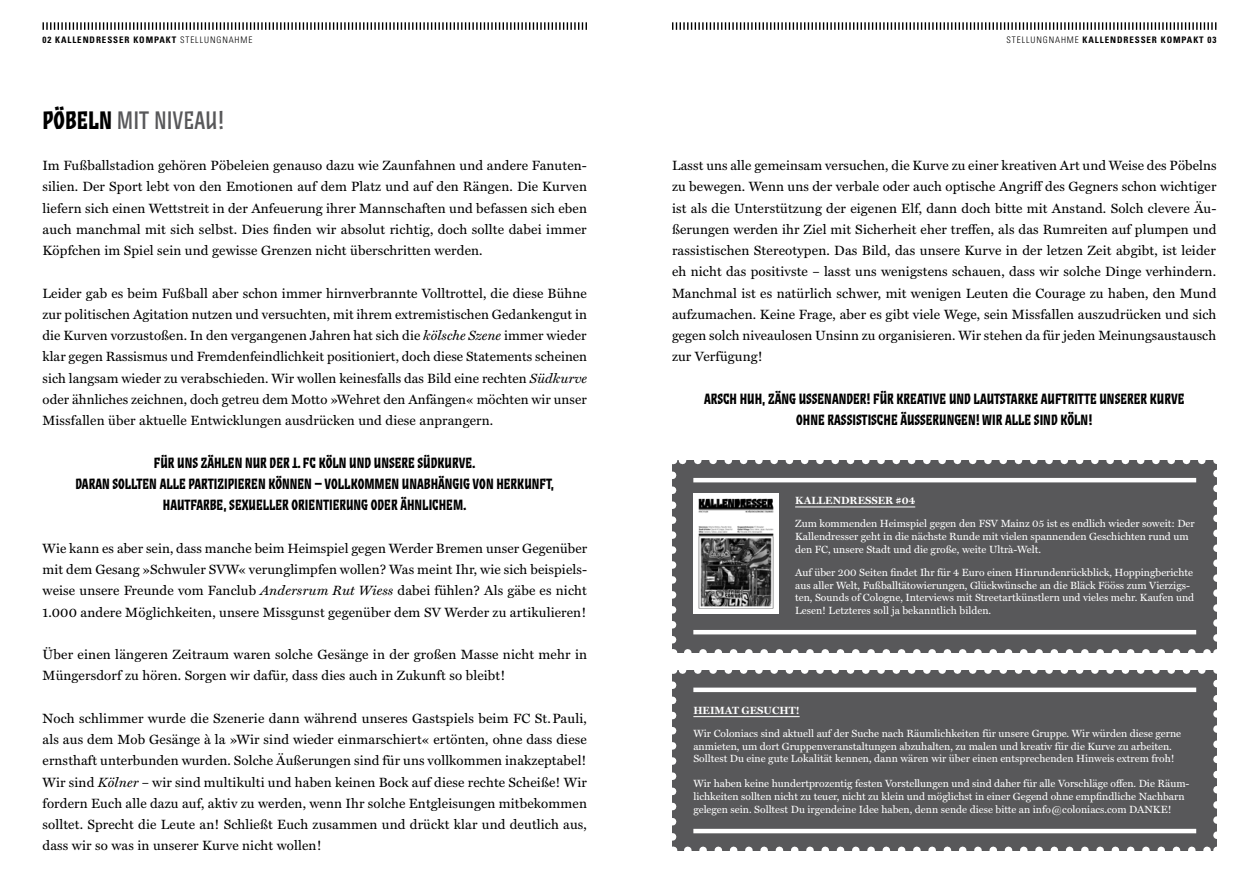
<style>
.page{position:relative;width:1259px;height:893px;background:#fff}
.page>*{position:absolute;margin:0;border:0;box-sizing:border-box;transform-origin:0 0}
.t1{font:25.5px "Zalamander Caps";color:#58585a}
.t2{font:600 15px/21.3px "Zalamander Caps";color:#000;text-align:center}
.t3{font:13.5px/21.3px "Miller Text";letter-spacing:.01em;color:#000;text-align:justify}
.t4{font:10.5px/12.6px "Miller Text";color:#fff}
.t5{font:700 10.5px "Miller Text";color:#fff}
.t6{font:700 condensed 9px "Univers LT Std";letter-spacing:.1em;color:#000}
.s1{font-weight:300}
.s2{font-weight:600;color:#000}
.s3{font-style:italic}
</style>
<div class="page">
<svg style="left:43px;top:22px;width:544px;height:8px"></svg>
<svg style="left:672px;top:22px;width:544px;height:8px"></svg>
<div style="left:672px;top:670px;width:545px;height:180px;background:#58585a"></div>
<hr style="left:693px;top:688px;width:503px;height:4px;background:#fff">
<hr style="left:693px;top:716px;width:106px;height:1px;background:#fff">
<hr style="left:693px;top:829px;width:503px;height:4px;background:#fff">
<svg style="left:688px;top:846px;width:521px;height:5px"></svg>
<svg style="left:680px;top:670px;width:521px;height:4px"></svg>
<svg style="left:672px;top:685px;width:4px;height:165px"></svg>
<svg style="left:1213px;top:670px;width:4px;height:165px"></svg>
<div style="left:672px;top:460px;width:545px;height:193px;background:#58585a"></div>
<hr style="left:693px;top:478px;width:503px;height:4px;background:#fff">
<hr style="left:795px;top:507px;width:120px;height:1px;background:#fff">
<hr style="left:693px;top:630px;width:503px;height:4px;background:#fff">
<svg style="left:687px;top:649px;width:522px;height:4px"></svg>
<svg style="left:680px;top:460px;width:521px;height:4px"></svg>
<svg style="left:672px;top:475px;width:4px;height:178px"></svg>
<svg style="left:1213px;top:460px;width:4px;height:178px"></svg>
<img style="left:693px;top:493px;width:85px;height:120px">
<p class="t6" style="left:43px;top:34px;width:211px">02 KALLENDRESSER KOMPAKT <span class="s1">STELLUNGNAHME</span></p>
<p class="t6" style="left:1006px;top:34px;width:211px"><span class="s1">STELLUNGNAHME</span> KALLENDRESSER KOMPAKT 03</p>
<h1 class="t1" style="left:43px;top:104px;width:183px"><span class="s2">PÖBELN</span> MIT NIVEAU!</h1>
<p class="t3" style="left:43px;top:155px;width:546px">Im Fußballstadion gehören Pöbeleien genauso dazu wie Zaunfahnen und andere Fanuten&shy;silien. Der Sport lebt von den Emotionen auf dem Platz und auf den Rängen. Die Kurven liefern sich einen Wettstreit in der Anfeuerung ihrer Mannschaften und befassen sich eben auch manchmal mit sich selbst. Dies finden wir absolut richtig, doch sollte dabei immer Köpfchen im Spiel sein und gewisse Grenzen nicht überschritten werden.</p>
<p class="t3" style="left:43px;top:282px;width:546px">Leider gab es beim Fußball aber schon immer hirnverbrannte Volltrottel, die diese Bühne zur politischen Agitation nutzen und versuchten, mit ihrem extremistischen Gedankengut in die Kurven vorzustoßen. In den vergangenen Jahren hat sich die <span class="s3">kölsche Szene</span> immer wieder klar gegen Rassismus und Fremdenfeindlichkeit positioniert, doch diese Statements scheinen sich langsam wieder zu verabschieden. Wir wollen keinesfalls das Bild eine rechten <span class="s3">Südkurve </span>oder ähnliches zeichnen, doch getreu dem Motto »Wehret den Anfängen« möchten wir unser Missfallen über aktuelle Entwicklungen ausdrücken und diese anprangern.</p>
<p class="t2" style="left:75px;top:452px;width:480px">FÜR UNS ZÄHLEN NUR DER 1. FC KÖLN UND UNSERE SÜDKURVE.<br>DARAN SOLLTEN ALLE PARTIZIPIEREN KÖNNEN – VOLLKOMMEN UNABHÄNGIG VON HERKUNFT,<br>HAUTFARBE, SEXUELLER ORIENTIERUNG ODER ÄHNLICHEM.</p>
<p class="t3" style="left:43px;top:537px;width:546px">Wie kann es aber sein, dass manche beim Heimspiel gegen Werder Bremen unser Gegenüber mit dem Gesang »Schwuler SVW« verunglimpfen wollen? Was meint Ihr, wie sich beispiels&shy;weise unsere Freunde vom Fanclub <span class="s3">Andersrum Rut Wiess</span> dabei fühlen? Als gäbe es nicht 1.000 andere Möglichkeiten, unsere Missgunst gegenüber dem SV Werder zu artikulieren!</p>
<p class="t3" style="left:43px;top:644px;width:546px">Über einen längeren Zeitraum waren solche Gesänge in der großen Masse nicht mehr in<br>Müngersdorf zu hören. Sorgen wir dafür, dass dies auch in Zukunft so bleibt!</p>
<p class="t3" style="left:43px;top:707px;width:546px">Noch schlimmer wurde die Szenerie dann während unseres Gastspiels beim FC St.Pauli, als aus dem Mob Gesänge à la »Wir sind wieder einmarschiert« ertönten, ohne dass diese ernsthaft unterbunden wurden. Solche Äußerungen sind für uns vollkommen inakzeptabel!<br>Wir sind <span class="s3">Kölner</span> – wir sind multikulti und haben keinen Bock auf diese rechte Scheiße! Wir fordern Euch alle dazu auf, aktiv zu werden, wenn Ihr solche Entgleisungen mitbekommen solltet. Sprecht die Leute an! Schließt Euch zusammen und drückt klar und deutlich aus, dass wir so was in unserer Kurve nicht wollen!</p>
<p class="t3" style="left:672px;top:155px;width:546px">Lasst uns alle gemeinsam versuchen, die Kurve zu einer kreativen Art und Weise des Pöbelns zu bewegen. Wenn uns der verbale oder auch optische Angriff des Gegners schon wichtiger ist als die Unterstützung der eigenen Elf, dann doch bitte mit Anstand. Solch clevere Äu&shy;ßerungen werden ihr Ziel mit Sicherheit eher treffen, als das Rumreiten auf plumpen und rassistischen Stereotypen. Das Bild, das unsere Kurve in der letzen Zeit abgibt, ist leider eh nicht das positivste – lasst uns wenigstens schauen, dass wir solche Dinge verhindern.<br>Manchmal ist es natürlich schwer, mit wenigen Leuten die Courage zu haben, den Mund aufzumachen. Keine Frage, aber es gibt viele Wege, sein Missfallen auszudrücken und sich gegen solch niveaulosen Unsinn zu organisieren. Wir stehen da für jeden Meinungsaustausch zur Verfügung!</p>
<p class="t2" style="left:704px;top:388px;width:482px">ARSCH HUH, ZÄNG USSENANDER! FÜR KREATIVE UND LAUTSTARKE AUFTRITTE UNSERER KURVE<br>OHNE RASSISTISCHE ÄUßERUNGEN! WIR ALLE SIND KÖLN!</p>
<p class="t5" style="left:795px;top:494px;width:122px">KALLENDRESSER #04</p>
<p class="t4" style="left:795px;top:517px;width:401px">Zum kommenden Heimspiel gegen den FSV Mainz 05 ist es endlich wieder soweit: Der<br>Kallendresser geht in die nächste Runde mit vielen spannenden Geschichten rund um den FC, unsere Stadt und die große, weite Ultrà-Welt.</p>
<p class="t4" style="left:795px;top:566px;width:400px">Auf über 200 Seiten findet Ihr für 4 Euro einen Hinrundenrückblick, Hoppingberichte aus aller Welt, Fußballtätowierungen, Glückwünsche an die Bläck Fööss zum Vierzigs&shy;ten, Sounds of Cologne, Interviews mit Streetartkünstlern und vieles mehr. Kaufen und Lesen! Letzteres soll ja bekanntlich bilden.</p>
<p class="t5" style="left:693px;top:704px;width:108px">HEIMAT GESUCHT!</p>
<p class="t4" style="left:693px;top:727px;width:489px">Wir Coloniacs sind aktuell auf der Suche nach Räumlichkeiten für unsere Gruppe. Wir würden diese gerne anmieten, um dort Gruppenveranstaltungen abzuhalten, zu malen und kreativ für die Kurve zu arbeiten.<br>Solltest Du eine gute Lokalität kennen, dann wären wir über einen entsprechenden Hinweis extrem froh!</p>
<p class="t4" style="left:693px;top:777px;width:497px">Wir haben keine hundertprozentig festen Vorstellungen und sind daher für alle Vorschläge offen. Die Räum&shy;lichkeiten sollten nicht zu teuer, nicht zu klein und möglichst in einer Gegend ohne empfindliche Nachbarn gelegen sein. Solltest Du irgendeine Idee haben, denn sende diese bitte an info@coloniacs.com DANKE!</p>
</div>
